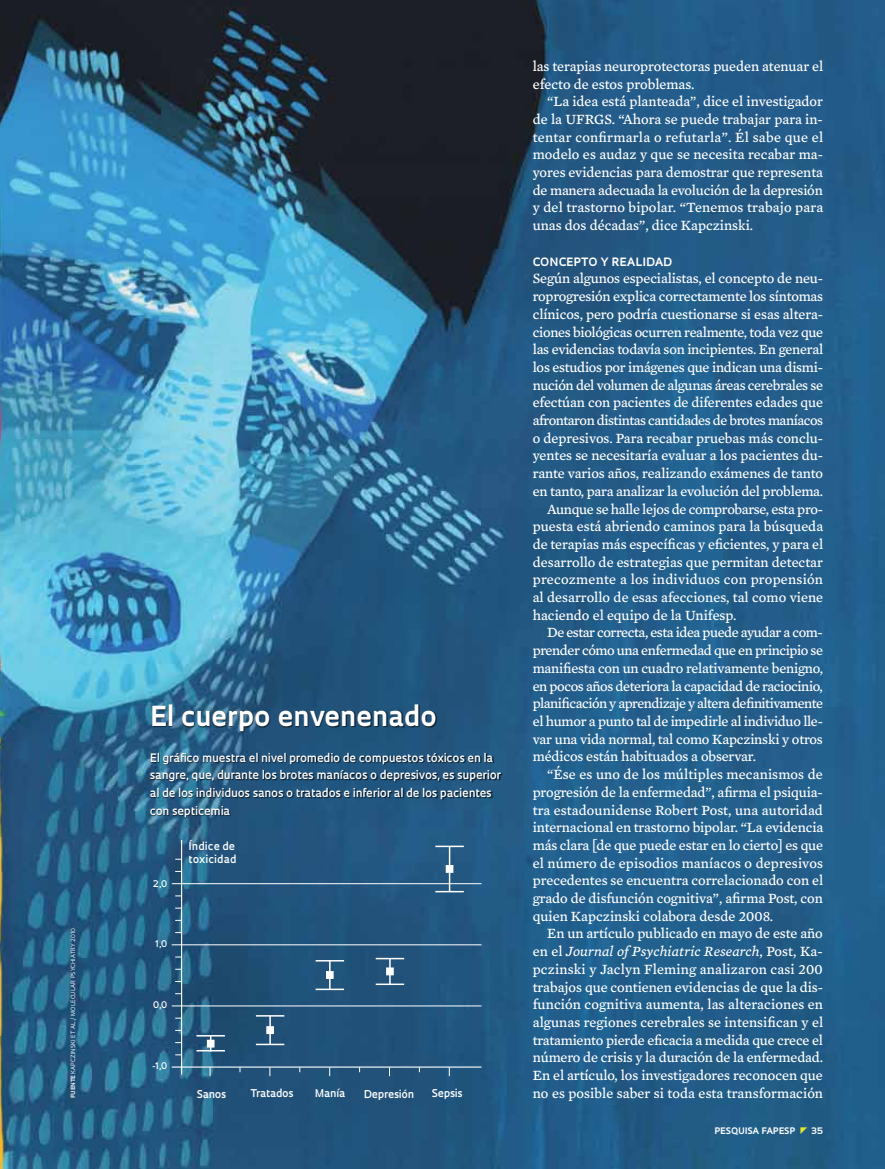
<style>
.page{position:relative;width:885px;height:1169px;background:#fff}
.page>*{position:absolute;margin:0;border:0;box-sizing:border-box;transform-origin:0 0}
.t1{font:700 26.85px "Oculum";color:#fff}
.t2{font:14.4px/17.7px "Mercury Text G4";letter-spacing:-.01em;color:#fff}
.t3{font:14.4px "Mercury Text G4";letter-spacing:-.03em;color:#fff}
.t4{font:14.4px "Mercury Text G4";letter-spacing:.01em;color:#fff}
.t5{font:14.4px "Mercury Text G4";letter-spacing:-.035em;color:#fff}
.t6{font:italic 14.4px "Mercury Text G4";letter-spacing:.01em;color:#fff}
.t7{font:14.4px "Mercury Text G4";letter-spacing:.015em;color:#fff}
.t8{font:600 11.4px/17.7px "Oculum";letter-spacing:-.005em;color:#fff}
.t9{font:700 11.25px "Oculum";letter-spacing:.035em;color:#fff}
.t10{font:600 10.5px "Oculum";letter-spacing:-.01em;color:#fff}
.t11{font:600 10.5px/13.5px "Oculum";letter-spacing:.025em;color:#fff}
.t12{font:600 9px "Oculum";color:#fff}
.t13{font:700 8.7px "Oculum";letter-spacing:.01em;color:#fff}
.t14{font:5.7px "Oculum";letter-spacing:.015em;color:#fff}
.s1{font-weight:700}
.s2{font-style:normal}
</style>
<div class="page">
<img style="left:0;top:0;width:885px;height:1168px">
<div style="left:150px;top:753px;width:352px;height:65px;background:#000;opacity:.75"></div>
<div style="left:153px;top:705px;width:284px;height:28px;background:#000;opacity:.75"></div>
<hr style="left:172px;top:1005px;width:310px;height:1px;background:#fff">
<hr style="left:172px;top:1066px;width:310px;height:1px;background:#fff">
<hr style="left:172px;top:944px;width:310px;height:1px;background:#fff">
<hr style="left:172px;top:883px;width:310px;height:1px;background:#fff">
<hr style="left:181px;top:840px;width:1px;height:234px;background:#fff">
<svg style="left:196px;top:1035px;width:29px;height:16px"></svg>
<svg style="left:207px;top:1039px;width:8px;height:8px"></svg>
<svg style="left:256px;top:1015px;width:28px;height:1px"></svg>
<svg style="left:316px;top:960px;width:28px;height:1px"></svg>
<hr style="left:435px;top:845px;width:29px;height:2px;background:#fff">
<hr style="left:376px;top:957px;width:28px;height:2px;background:#fff">
<hr style="left:256px;top:1043px;width:28px;height:2px;background:#fff">
<hr style="left:316px;top:988px;width:28px;height:2px;background:#fff">
<svg style="left:435px;top:891px;width:29px;height:1px"></svg>
<hr style="left:376px;top:983px;width:28px;height:2px;background:#fff">
<hr style="left:269px;top:1015px;width:2px;height:29px;background:#fff">
<hr style="left:329px;top:960px;width:2px;height:29px;background:#fff">
<hr style="left:449px;top:846px;width:1px;height:46px;background:#fff">
<hr style="left:389px;top:958px;width:2px;height:26px;background:#fff">
<svg style="left:266px;top:1026px;width:8px;height:8px"></svg>
<svg style="left:326px;top:971px;width:8px;height:8px"></svg>
<div style="left:446px;top:865px;width:7px;height:8px;background:#fff;border:2px solid #fff"></div>
<svg style="left:386px;top:967px;width:8px;height:8px"></svg>
<svg style="left:801px;top:1126px;width:6px;height:7px"></svg>
<p class="t14" style="left:69px;top:1098px;width:171px;rotate:-90deg"><span class="s1">FUENTE</span> KAPCZINSKI ET AL./ MOLECULAR PSYCHIATRY 2010</p>
<h1 class="t1" style="left:150px;top:698px;width:288px">El cuerpo envenenado</h1>
<p class="t8" style="left:150px;top:748px;width:353px">El gráfico muestra el nivel promedio de compuestos tóxicos en la sangre, que, durante los brotes maníacos o depresivos, es superior al de los individuos sanos o tratados e inferior al de los pacientes con septicemia</p>
<p class="t12" style="left:153px;top:877px;width:16px">2,0</p>
<p class="t12" style="left:155px;top:938px;width:13px">1,0</p>
<p class="t12" style="left:153px;top:998px;width:16px">0,0</p>
<p class="t12" style="left:152px;top:1059px;width:17px">-1,0</p>
<p class="t11" style="left:188px;top:838px;width:49px">Índice de toxicidad</p>
<p class="t10" style="left:197px;top:1087px;width:31px">Sanos</p>
<p class="t10" style="left:250px;top:1086px;width:45px">Tratados</p>
<p class="t10" style="left:315px;top:1086px;width:32px">Manía</p>
<p class="t10" style="left:364px;top:1087px;width:52px">Depresión</p>
<p class="t10" style="left:432px;top:1086px;width:32px">Sepsis</p>
<p class="t2" style="left:533px;top:56px;width:292px">las terapias neuroprotectoras pueden atenuar el efecto de estos problemas.</p>
<p class="t2" style="left:533px;top:92px;width:292px;text-align:justify;text-indent:14px">“La idea está planteada”, dice el investigador de la UFRGS. “Ahora se puede trabajar para in&shy;tentar confirmarla o refutarla”. Él sabe que el modelo es audaz y que se necesita recabar ma&shy;yores evidencias para demostrar que representa de manera adecuada la evolución de la depresión y del trastorno bipolar. “Tenemos trabajo para unas dos décadas”, dice Kapczinski.</p>
<p class="t9" style="left:533px;top:254px;width:9px">CONCE</p>
<p class="t9" style="left:573px;top:254px;width:100px">PTO Y REALIDAD</p>
<p class="t2" style="left:533px;top:269px;width:292px">Según algunos especialistas, el concepto de neu-</p>
<p class="t2" style="left:533px;top:287px;width:292px">roprogresión explica correctamente los síntomas</p>
<p class="t2" style="left:533px;top:304px;width:292px">clínicos, pero podría cuestionarse si esas altera-</p>
<p class="t2" style="left:533px;top:322px;width:292px">ciones biológicas ocurren realmente, toda vez que</p>
<p class="t2" style="left:533px;top:340px;width:292px">las evidencias todavía son incipientes. En general</p>
<p class="t2" style="left:533px;top:357px;width:292px">los estudios por imágenes que indican una dismi-</p>
<p class="t2" style="left:533px;top:375px;width:292px">nución del volumen de algunas áreas cerebrales se</p>
<p class="t2" style="left:533px;top:393px;width:292px">efectúan con pacientes de diferentes edades que</p>
<p class="t3" style="left:533px;top:409px;width:292px">afrontaron distintas cantidades de brotes maníacos</p>
<p class="t2" style="left:533px;top:428px;width:292px">o depresivos. Para recabar pruebas más conclu-</p>
<p class="t2" style="left:533px;top:446px;width:292px">yentes se necesitaría evaluar a los pacientes du-</p>
<p class="t2" style="left:533px;top:464px;width:292px">rante varios años, realizando exámenes de tanto</p>
<p class="t2" style="left:533px;top:481px;width:292px">en tanto, para analizar la evolución del problema.</p>
<p class="t2" style="left:547px;top:499px;width:277px">Aunque se halle lejos de comprobarse, esta pro-</p>
<p class="t2" style="left:533px;top:517px;width:292px">puesta está abriendo caminos para la búsqueda</p>
<p class="t2" style="left:533px;top:534px;width:292px">de terapias más específicas y eficientes, y para el</p>
<p class="t2" style="left:533px;top:552px;width:292px">desarrollo de estrategias que permitan detectar</p>
<p class="t7" style="left:533px;top:569px;width:292px">precozmente a los individuos con propensión</p>
<p class="t2" style="left:533px;top:587px;width:292px">al desarrollo de esas afecciones, tal como viene</p>
<p class="t2" style="left:533px;top:605px;width:205px">haciendo el equipo de la Unifesp.</p>
<p class="t3" style="left:547px;top:622px;width:277px">De estar correcta, esta idea puede ayudar a com-</p>
<p class="t3" style="left:533px;top:640px;width:292px">prender cómo una enfermedad que en principio se</p>
<p class="t2" style="left:533px;top:658px;width:292px">manifiesta con un cuadro relativamente benigno,</p>
<p class="t3" style="left:533px;top:675px;width:292px">en pocos años deteriora la capacidad de raciocinio,</p>
<p class="t5" style="left:533px;top:693px;width:292px">planificación y aprendizaje y altera definitivamente</p>
<p class="t2" style="left:533px;top:711px;width:292px">el humor a punto tal de impedirle al individuo lle-</p>
<p class="t2" style="left:533px;top:729px;width:292px">var una vida normal, tal como Kapczinski y otros</p>
<p class="t2" style="left:533px;top:747px;width:225px">médicos están habituados a observar.</p>
<p class="t4" style="left:547px;top:763px;width:277px">“Ése es uno de los múltiples mecanismos de</p>
<p class="t2" style="left:533px;top:782px;width:291px">progresión de la enfermedad”, afirma el psiquia-</p>
<p class="t2" style="left:533px;top:800px;width:292px">tra estadounidense Robert Post, una autoridad</p>
<p class="t2" style="left:533px;top:817px;width:292px">internacional en trastorno bipolar. “La evidencia</p>
<p class="t2" style="left:533px;top:835px;width:292px">más clara [de que puede estar en lo cierto] es que</p>
<p class="t4" style="left:533px;top:852px;width:292px">el número de episodios maníacos o depresivos</p>
<p class="t2" style="left:533px;top:871px;width:292px">precedentes se encuentra correlacionado con el</p>
<p class="t2" style="left:533px;top:888px;width:292px">grado de disfunción cognitiva”, afirma Post, con</p>
<p class="t2" style="left:533px;top:906px;width:242px">quien Kapczinski colabora desde 2008.</p>
<p class="t2" style="left:547px;top:924px;width:277px">En un artículo publicado en mayo de este año</p>
<p class="t6" style="left:533px;top:940px;width:292px"><span class="s2">en el</span> Journal of Psychiatric Research<span class="s2">, Post, Ka-</span></p>
<p class="t4" style="left:533px;top:958px;width:291px">pczinski y Jaclyn Fleming analizaron casi 200</p>
<p class="t2" style="left:533px;top:977px;width:292px">trabajos que contienen evidencias de que la dis-</p>
<p class="t4" style="left:533px;top:994px;width:292px">función cognitiva aumenta, las alteraciones en</p>
<p class="t2" style="left:533px;top:1012px;width:292px">algunas regiones cerebrales se intensifican y el</p>
<p class="t2" style="left:533px;top:1030px;width:292px">tratamiento pierde eficacia a medida que crece el</p>
<p class="t2" style="left:533px;top:1048px;width:292px">número de crisis y la duración de la enfermedad.</p>
<p class="t2" style="left:533px;top:1065px;width:292px">En el artículo, los investigadores reconocen que</p>
<p class="t2" style="left:533px;top:1083px;width:292px">no es posible saber si toda esta transformación</p>
<p class="t13" style="left:714px;top:1124px;width:7px">pES</p>
<p class="t13" style="left:731px;top:1124px;width:14px">QUISA</p>
<p class="t13" style="left:761px;top:1124px;width:35px">FAPESP</p>
<p class="t13" style="left:811px;top:1124px;width:14px">35</p>
</div>
